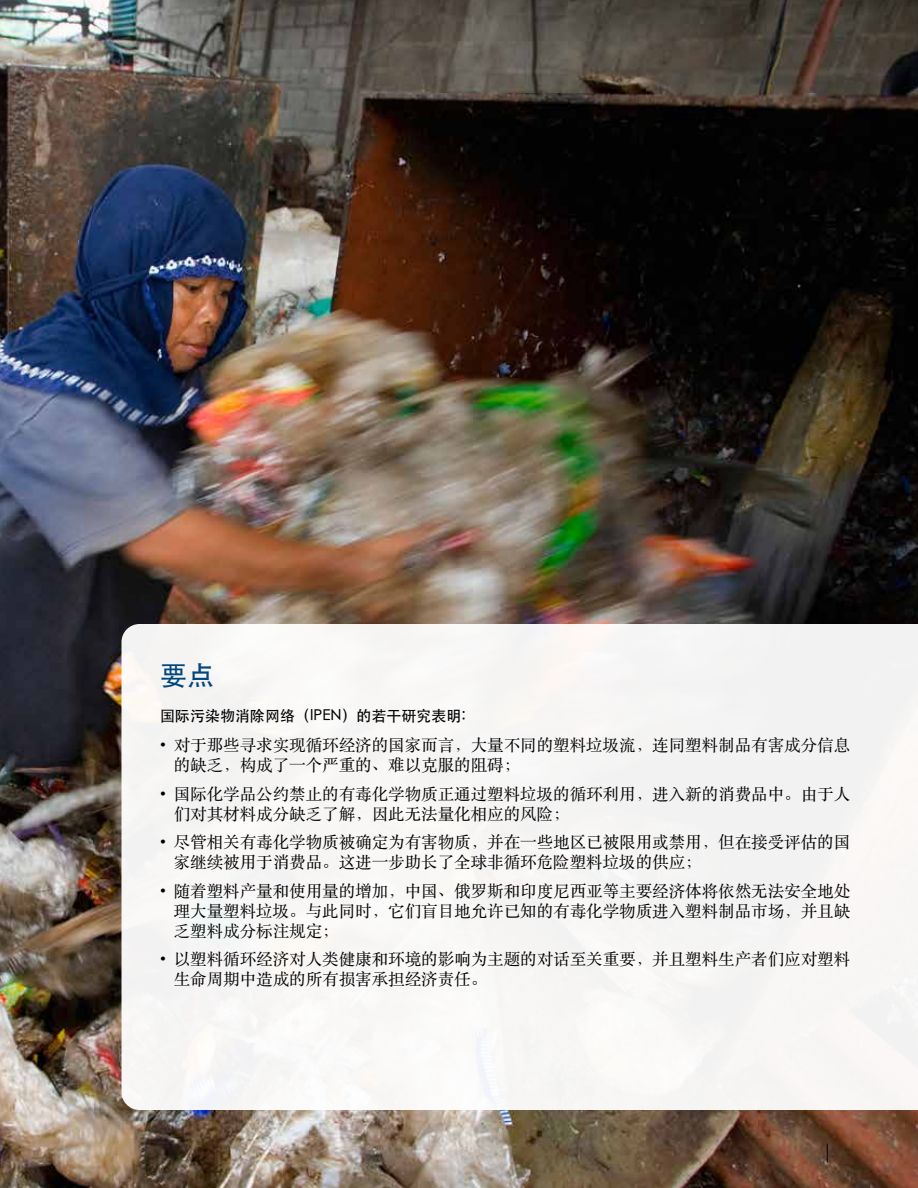
<style>
.page{position:relative;width:918px;height:1188px;background:#fff}
.page>*{position:absolute;margin:0;border:0;box-sizing:border-box;transform-origin:0 0}
.t1{font:500 27px "ST Heiti SC";color:#00467f}
.t2{font:16.5px/19.8px "ST Songti SC Regular";color:#000}
.t3{font:500 15px "ST Heiti SC";color:#000}
</style>
<div class="page">
<img style="left:0;top:0;width:918px;height:1188px">
<div style="left:122px;top:624px;width:796px;height:486px;background:#f7f6f5"></div>
<svg style="left:827px;top:1144px;width:1px;height:19px"></svg>
<h1 class="t1" style="left:160px;top:661px;width:55px">要点</h1>
<p class="t3" style="left:160px;top:708px;width:307px">国际污染物消除网络（IPEN）的若干研究表明:</p>
<p class="t2" style="left:174px;top:735px;width:678px;text-indent:-13px">• 对于那些寻求实现循环经济的国家而言，大量不同的塑料垃圾流，连同塑料制品有害成分信息的缺乏，构成了一个严重的、难以克服的阻碍；</p>
<p class="t2" style="left:174px;top:783px;width:678px;text-indent:-13px">• 国际化学品公约禁止的有毒化学物质正通过塑料垃圾的循环利用，进入新的消费品中。由于人们对其材料成分缺乏了解，因此无法量化相应的风险；</p>
<p class="t2" style="left:174px;top:832px;width:678px;text-indent:-13px">• 尽管相关有毒化学物质被确定为有害物质，并在一些地区已被限用或禁用，但在接受评估的国家继续被用于消费品。这进一步助长了全球非循环危险塑料垃圾的供应；</p>
<p class="t2" style="left:174px;top:880px;width:678px;text-align:justify;text-indent:-13px">• 随着塑料产量和使用量的增加，中国、俄罗斯和印度尼西亚等主要经济体将依然无法安全地处理大量塑料垃圾。与此同时，它们盲目地允许已知的有毒化学物质进入塑料制品市场，并且缺乏塑料成分标注规定；</p>
<p class="t2" style="left:174px;top:949px;width:678px;text-indent:-13px">• 以塑料循环经济对人类健康和环境的影响为主题的对话至关重要，并且塑料生产者们应对塑料生命周期中造成的所有损害承担经济责任。</p>
</div>
